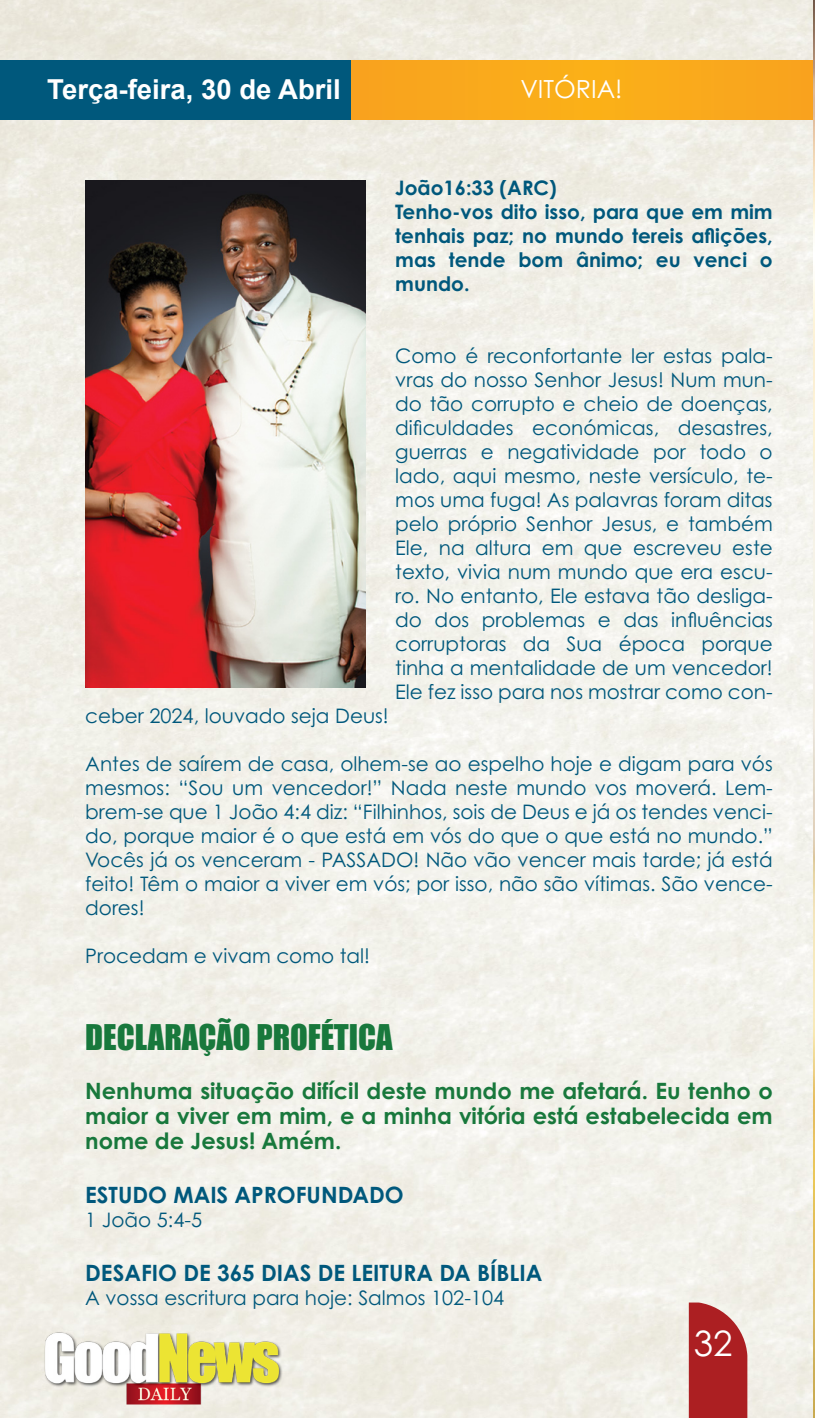
<style>
.page{position:relative;width:815px;height:1418px;background:#fff}
.page>*{position:absolute;margin:0;border:0;box-sizing:border-box;transform-origin:0 0}
.t1{font:35px "Century Gothic Pro";color:#fff}
.t2{font:32.5px "Impact";color:#18783c}
.t3{font:700 27.5px "Arial";color:#fff}
.t4{font:25px "Century Gothic Pro";color:#fff}
.t5{font:700 22.5px/25px "Century Gothic Pro";color:#18783c;text-align:justify}
.t6{font:700 22.5px "Century Gothic Pro";color:#00587c}
.t7{font:20px/24px "Century Gothic Pro";color:#00587c;text-align:justify}
.t8{font:700 20px/24px "Century Gothic Pro";color:#00587c;text-align:justify}
</style>
<div class="page">
<img style="left:0;top:0;width:815px;height:1417px">
<div style="left:168px;top:60px;width:647px;height:60px;background:#f9a91c"></div>
<div style="left:0;top:60px;width:351px;height:60px;background:#00587c"></div>
<div style="left:689px;top:1302px;width:58px;height:115px;background:#ac1f22"></div>
<img style="left:39px;top:1330px;width:246px;height:76px">
<img style="left:85px;top:180px;width:280px;height:507px">
<p class="t3" style="left:47px;top:71px;width:295px">Terça-feira, 30 de Abril</p>
<p class="t4" style="left:520px;top:73px;width:104px">VITÓRIA!</p>
<p class="t8" style="left:395px;top:175px;width:163px">João16:33 (ARC)</p>
<p class="t8" style="left:395px;top:199px;width:379px">Tenho-vos dito isso, para que em mim tenhais paz; no mundo tereis aflições, mas tende bom ânimo; eu venci o mundo.</p>
<p class="t7" style="left:395px;top:343px;width:379px">Como é reconfortante ler estas pala&shy;vras do nosso Senhor Jesus! Num mun&shy;do tão corrupto e cheio de doenças, dificuldades económicas, desastres, guerras e negatividade por todo o lado, aqui mesmo, neste versículo, te&shy;mos uma fuga! As palavras foram ditas pelo próprio Senhor Jesus, e também Ele, na altura em que escreveu este texto, vivia num mundo que era escu&shy;ro. No entanto, Ele estava tão desliga&shy;do dos problemas e das influências corruptoras da Sua época porque tinha a mentalidade de um vencedor!<br>Ele fez isso para nos mostrar como con-</p>
<p class="t7" style="left:85px;top:703px;width:305px">ceber 2024, louvado seja Deus!</p>
<p class="t7" style="left:85px;top:751px;width:689px">Antes de saírem de casa, olhem-se ao espelho hoje e digam para vós mesmos: “Sou um vencedor!” Nada neste mundo vos moverá. Lem&shy;brem-se que 1 João 4:4 diz: “Filhinhos, sois de Deus e já os tendes venci&shy;do, porque maior é o que está em vós do que o que está no mundo.” Vocês já os venceram - PASSADO! Não vão vencer mais tarde; já está feito! Têm o maior a viver em vós; por isso, não são vítimas. São vence&shy;dores!</p>
<p class="t7" style="left:85px;top:943px;width:286px">Procedam e vivam como tal!</p>
<p class="t2" style="left:85px;top:1012px;width:309px">DECLARAÇÃO PROFÉTICA</p>
<p class="t5" style="left:85px;top:1078px;width:689px">Nenhuma situação difícil deste mundo me afetará. Eu tenho o maior a viver em mim, e a minha vitória está estabelecida em nome de Jesus! Amém.</p>
<p class="t6" style="left:85px;top:1181px;width:320px">ESTUDO MAIS APROFUNDADO</p>
<p class="t7" style="left:85px;top:1207px;width:119px">1 João 5:4-5</p>
<p class="t6" style="left:85px;top:1259px;width:459px">DESAFIO DE 365 DIAS DE LEITURA DA BÍBLIA</p>
<p class="t7" style="left:85px;top:1285px;width:420px">A vossa escritura para hoje: Salmos 102-104</p>
<h1 class="t1" style="left:694px;top:1322px;width:40px">32</h1>
</div>
